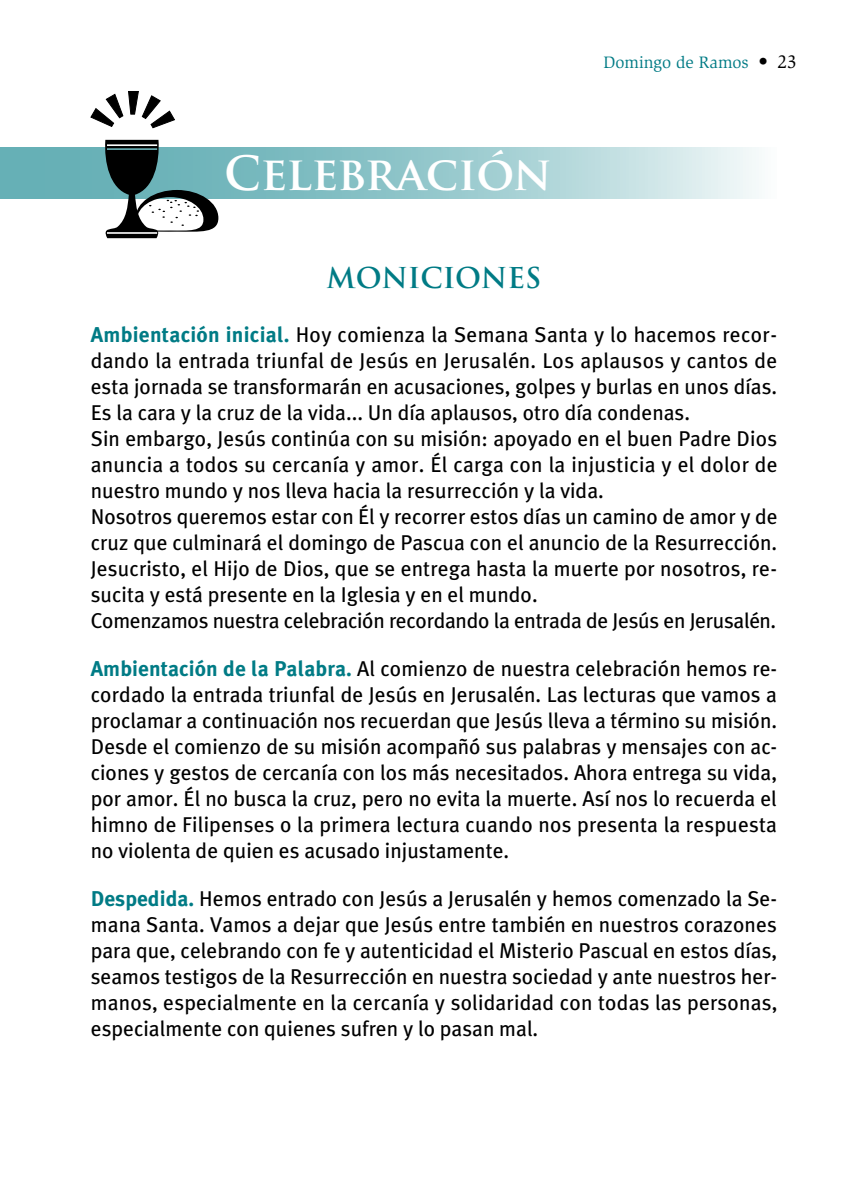
<style>
.page{position:relative;width:851px;height:1191px;background:#fff}
.page>*{position:absolute;margin:0;border:0;box-sizing:border-box;transform-origin:0 0}
.t1{font:700 46px "Trajan Pro";letter-spacing:-.005em;color:#fff}
.t2{font:700 28px "Trajan Pro";letter-spacing:-.005em;color:#007b85}
.t3{font:21.4px/26px "Meta Plus";color:#000;text-align:justify}
.t4{font:17px "Slimbach";color:#007b85}
.s1{font-size:19px;color:#000}
.s2{font-weight:700;color:#007b85}
</style>
<div class="page">
<svg style="left:0;top:147px;width:759px;height:51px;background:#9ccbcf"></svg>
<svg style="left:101px;top:140px;width:117px;height:98px"></svg>
<svg style="left:91px;top:91px;width:84px;height:37px"></svg>
<h1 class="t1" style="left:224px;top:145px;width:329px">Celebración</h1>
<p class="t4" style="left:603px;top:52px;width:195px">Domingo de Ramos <span class="s1">• 23</span></p>
<h2 class="t2" style="left:326px;top:260px;width:216px">MONICIONES</h2>
<p class="t3" style="left:91px;top:321px;width:688px;text-align:left"><span class="s2">Ambientación inicial.</span> Hoy comienza la Semana Santa y lo hacemos recor&shy;dando la entrada triunfal de Jesús en Jerusalén. Los aplausos y cantos de esta jornada se transformarán en acusaciones, golpes y burlas en unos días.<br>Es la cara y la cruz de la vida... Un día aplausos, otro día condenas.<br>Sin embargo, Jesús continúa con su misión: apoyado en el buen Padre Dios anuncia a todos su cercanía y amor. Él carga con la injusticia y el dolor de nuestro mundo y nos lleva hacia la resurrección y la vida.<br>Nosotros queremos estar con Él y recorrer estos días un camino de amor y de cruz que culminará el domingo de Pascua con el anuncio de la Resurrección.<br>Jesucristo, el Hijo de Dios, que se entrega hasta la muerte por nosotros, re&shy;sucita y está presente en la Iglesia y en el mundo.<br>Comenzamos nuestra celebración recordando la entrada de Jesús en Jerusalén.</p>
<p class="t3" style="left:91px;top:655px;width:687px"><span class="s2">Ambientación de la Palabra.</span> Al comienzo de nuestra celebración hemos re&shy;cordado la entrada triunfal de Jesús en Jerusalén. Las lecturas que vamos a proclamar a continuación nos recuerdan que Jesús lleva a término su misión.<br>Desde el comienzo de su misión acompañó sus palabras y mensajes con ac&shy;ciones y gestos de cercanía con los más necesitados. Ahora entrega su vida, por amor. Él no busca la cruz, pero no evita la muerte. Así nos lo recuerda el himno de Filipenses o la primera lectura cuando nos presenta la respuesta no violenta de quien es acusado injustamente.</p>
<p class="t3" style="left:91px;top:885px;width:688px"><span class="s2">Despedida.</span> Hemos entrado con Jesús a Jerusalén y hemos comenzado la Se&shy;mana Santa. Vamos a dejar que Jesús entre también en nuestros corazones para que, celebrando con fe y autenticidad el Misterio Pascual en estos días, seamos testigos de la Resurrección en nuestra sociedad y ante nuestros her&shy;manos, especialmente en la cercanía y solidaridad con todas las personas, especialmente con quienes sufren y lo pasan mal.</p>
</div>
